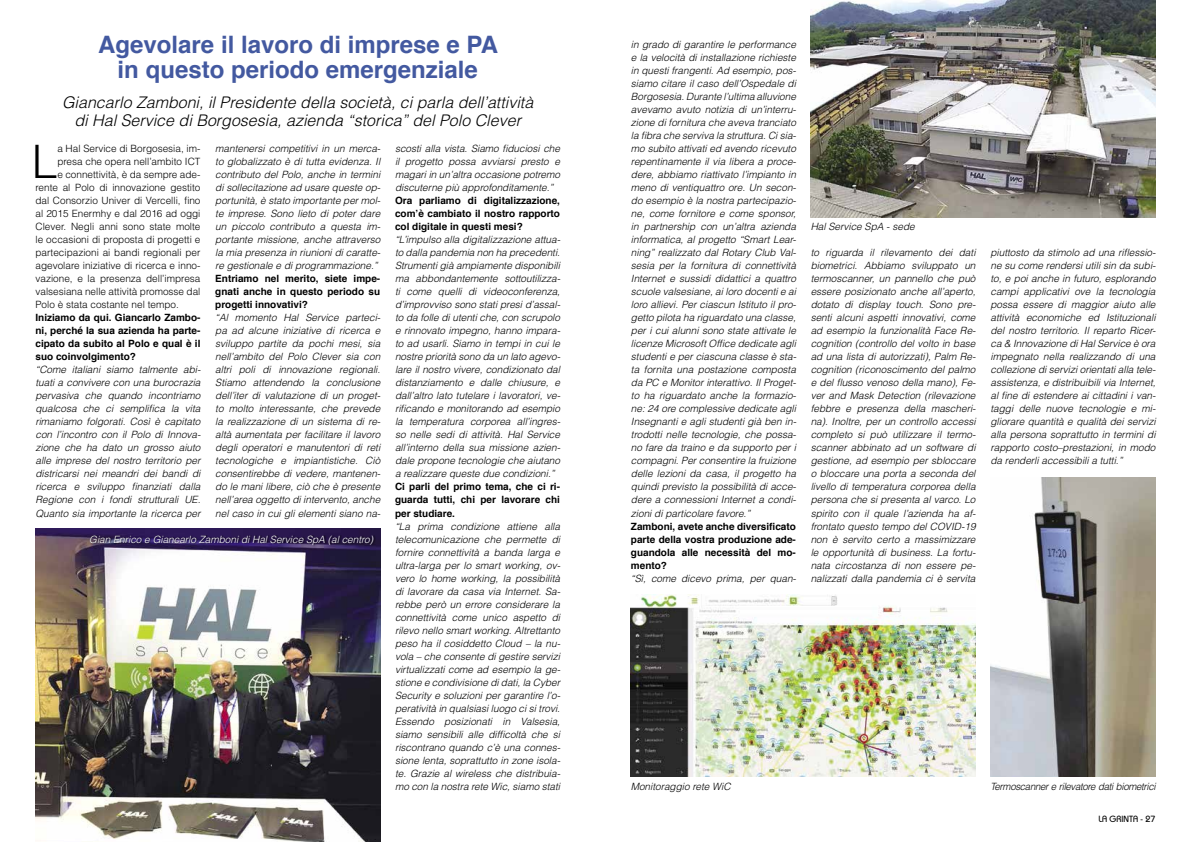
<style>
.page{position:relative;width:1191px;height:842px;background:#fff}
.page>*{position:absolute;margin:0;border:0;box-sizing:border-box;transform-origin:0 0}
.t1{font:300 46.1px "Helvetica";color:#000}
.t2{font:700 24px/25px "Helvetica";color:#4359a0;text-align:center}
.t3{font:italic 300 16px/18px "Helvetica";color:#000;text-align:center}
.t4{font:italic 300 10px/13px "Helvetica";color:#000;text-align:justify}
.t5{font:700 10px/13px "Helvetica";color:#000;text-align:justify}
.t6{font:300 10px "Helvetica";color:#000}
.t7{font:italic 300 10px "Helvetica";color:#fff}
.t8{font:italic 300 10px "Helvetica";letter-spacing:-.03em;color:#000;scale:.96 1}
.t9{font:500 9px "Bauhaus";color:#000}
</style>
<div class="page">
<img style="left:35px;top:529px;width:345px;height:313px">
<div style="left:90px;top:535px;width:285px;height:12px;background:#000;opacity:.75"></div>
<img style="left:810px;top:0;width:345px;height:217px">
<img style="left:630px;top:594px;width:345px;height:182px">
<img style="left:990px;top:477px;width:165px;height:299px">
<h2 class="t2" style="left:98px;top:33px;width:401px">Agevolare il lavoro di imprese e PA in questo periodo emergenziale</h2>
<h3 class="t3" style="left:62px;top:94px;width:472px">Giancarlo Zamboni, il Presidente della società, ci parla dell’attività di Hal Service di Borgosesia, azienda “storica” del Polo Clever</h3>
<h1 class="t1" style="left:32px;top:133px;width:27px">L</h1>
<p class="t6" style="left:57px;top:143px;width:145px">a Hal Service di Borgosesia, im-</p>
<p class="t6" style="left:57px;top:156px;width:145px">presa che opera nell’ambito ICT</p>
<p class="t6" style="left:57px;top:169px;width:145px">e connettività, è da sempre ade-</p>
<p class="t6" style="left:35px;top:182px;width:166px">rente al Polo di innovazione gestito</p>
<p class="t6" style="left:35px;top:195px;width:166px">dal Consorzio Univer di Vercelli, fino</p>
<p class="t6" style="left:35px;top:208px;width:166px">al 2015 Enermhy e dal 2016 ad oggi</p>
<p class="t6" style="left:35px;top:221px;width:166px">Clever. Negli anni sono state molte</p>
<p class="t6" style="left:35px;top:234px;width:166px">le occasioni di proposta di progetti e</p>
<p class="t6" style="left:35px;top:247px;width:166px">partecipazioni ai bandi regionali per</p>
<p class="t6" style="left:35px;top:260px;width:166px">agevolare iniziative di ricerca e inno-</p>
<p class="t6" style="left:35px;top:273px;width:166px">vazione, e la presenza dell’impresa</p>
<p class="t6" style="left:35px;top:286px;width:166px">valsesiana nelle attività promosse dal</p>
<p class="t6" style="left:35px;top:299px;width:145px">Polo è stata costante nel tempo.</p>
<p class="t5" style="left:35px;top:312px;width:166px">Iniziamo da qui. Giancarlo Zambo&shy;ni, perché la sua azienda ha parte&shy;cipato da subito al Polo e qual è il suo coinvolgimento?</p>
<p class="t4" style="left:35px;top:363px;width:167px">“Come italiani siamo talmente abi&shy;tuati a convivere con una burocrazia pervasiva che quando incontriamo qualcosa che ci semplifica la vita rimaniamo folgorati. Così è capitato con l’incontro con il Polo di Innova&shy;zione che ha dato un grosso aiuto alle imprese del nostro territorio per districarsi nei meandri dei bandi di ricerca e sviluppo finanziati dalla Regione con i fondi strutturali UE.<br>Quanto sia importante la ricerca per</p>
<p class="t4" style="left:215px;top:142px;width:167px">mantenersi competitivi in un merca&shy;to globalizzato è di tutta evidenza. Il contributo del Polo, anche in termini di sollecitazione ad usare queste op&shy;portunità, è stato importante per mol&shy;te imprese. Sono lieto di poter dare un piccolo contributo a questa im&shy;portante missione, anche attraverso la mia presenza in riunioni di caratte&shy;re gestionale e di programmazione.”</p>
<p class="t5" style="left:215px;top:273px;width:166px">Entriamo nel merito, siete impe&shy;gnati anche in questo periodo su progetti innovativi?</p>
<p class="t4" style="left:215px;top:311px;width:167px">“Al momento Hal Service parteci&shy;pa ad alcune iniziative di ricerca e sviluppo partite da pochi mesi, sia nell’ambito del Polo Clever sia con altri poli di innovazione regionali.<br>Stiamo attendendo la conclusione dell’iter di valutazione di un proget&shy;to molto interessante, che prevede la realizzazione di un sistema di re&shy;altà aumentata per facilitare il lavoro degli operatori e manutentori di reti tecnologiche e impiantistiche. Ciò consentirebbe di vedere, mantenen&shy;do le mani libere, ciò che è presente nell’area oggetto di intervento, anche nel caso in cui gli elementi siano na-</p>
<p class="t7" style="left:89px;top:533px;width:285px">Gian Enrico e Giancarlo Zamboni di Hal Service SpA (al centro)</p>
<p class="t4" style="left:395px;top:142px;width:166px">scosti alla vista. Siamo fiduciosi che il progetto possa avviarsi presto e magari in un’altra occasione potremo discuterne più approfonditamente.”</p>
<p class="t5" style="left:395px;top:195px;width:166px">Ora parliamo di digitalizzazione, com’è cambiato il nostro rapporto col digitale in questi mesi?</p>
<p class="t4" style="left:395px;top:233px;width:167px">“L’impulso alla digitalizzazione attua&shy;to dalla pandemia non ha precedenti.<br>Strumenti già ampiamente disponibili ma abbondantemente sottoutilizza&shy;ti come quelli di videoconferenza, d’improvviso sono stati presi d’assal&shy;to da folle di utenti che, con scrupolo e rinnovato impegno, hanno impara&shy;to ad usarli. Siamo in tempi in cui le nostre priorità sono da un lato agevo&shy;lare il nostro vivere, condizionato dal distanziamento e dalle chiusure, e dall’altro lato tutelare i lavoratori, ve&shy;rificando e monitorando ad esempio la temperatura corporea all’ingres&shy;so nelle sedi di attività. Hal Service all’interno della sua missione azien&shy;dale propone tecnologie che aiutano a realizzare queste due condizioni.”</p>
<p class="t5" style="left:395px;top:481px;width:166px">Ci parli del primo tema, che ci ri&shy;guarda tutti, chi per lavorare chi per studiare.</p>
<p class="t4" style="left:395px;top:519px;width:167px">“La prima condizione attiene alla telecomunicazione che permette di fornire connettività a banda larga e ultra-larga per lo smart working, ov&shy;vero lo home working, la possibilità di lavorare da casa via Internet. Sa&shy;rebbe però un errore considerare la connettività come unico aspetto di rilevo nello smart working. Altrettanto peso ha il cosiddetto Cloud – la nu&shy;vola – che consente di gestire servizi virtualizzati come ad esempio la ge&shy;stione e condivisione di dati, la Cyber Security e soluzioni per garantire l’o&shy;peratività in qualsiasi luogo ci si trovi.<br>Essendo posizionati in Valsesia, siamo sensibili alle difficoltà che si riscontrano quando c’è una connes&shy;sione lenta, soprattutto in zone isola&shy;te. Grazie al wireless che distribuia&shy;mo con la nostra rete Wic, siamo stati</p>
<p class="t4" style="left:631px;top:38px;width:167px">in grado di garantire le performance e la velocità di installazione richieste in questi frangenti. Ad esempio, pos&shy;siamo citare il caso dell’Ospedale di Borgosesia. Durante l’ultima alluvione avevamo avuto notizia di un’interru&shy;zione di fornitura che aveva tranciato la fibra che serviva la struttura. Ci sia&shy;mo subito attivati ed avendo ricevuto repentinamente il via libera a proce&shy;dere, abbiamo riattivato l’impianto in meno di ventiquattro ore. Un secon&shy;do esempio è la nostra partecipazio&shy;ne, come fornitore e come sponsor, in partnership con un’altra azienda informatica, al progetto “Smart Lear&shy;ning” realizzato dal Rotary Club Val&shy;sesia per la fornitura di connettività Internet e sussidi didattici a quattro scuole valsesiane, ai loro docenti e ai loro allievi. Per ciascun Istituto il pro&shy;getto pilota ha riguardato una classe, per i cui alunni sono state attivate le licenze Microsoft Office dedicate agli studenti e per ciascuna classe è sta&shy;ta fornita una postazione composta da PC e Monitor interattivo. Il Proget&shy;to ha riguardato anche la formazio&shy;ne: 24 ore complessive dedicate agli Insegnanti e agli studenti già ben in&shy;trodotti nelle tecnologie, che possa&shy;no fare da traino e da supporto per i compagni. Per consentire la fruizione delle lezioni da casa, il progetto ha quindi previsto la possibilità di acce&shy;dere a connessioni Internet a condi&shy;zioni di particolare favore.”</p>
<p class="t5" style="left:631px;top:520px;width:166px">Zamboni, avete anche diversificato parte della vostra produzione ade&shy;guandola alle necessità del mo&shy;mento?</p>
<p class="t4" style="left:631px;top:571px;width:167px">“Sì, come dicevo prima, per quan-</p>
<p class="t4" style="left:810px;top:220px;width:105px">Hal Service SpA - sede</p>
<p class="t4" style="left:810px;top:246px;width:166px">to riguarda il rilevamento dei dati biometrici. Abbiamo sviluppato un termoscanner, un pannello che può essere posizionato anche all’aperto, dotato di display touch. Sono pre&shy;senti alcuni aspetti innovativi, come ad esempio la funzionalità Face Re&shy;cognition (controllo del volto in base ad una lista di autorizzati), Palm Re&shy;cognition (riconoscimento del palmo e del flusso venoso della mano), Fe&shy;ver and Mask Detection (rilevazione febbre e presenza della mascheri&shy;na). Inoltre, per un controllo accessi completo si può utilizzare il termo&shy;scanner abbinato ad un software di gestione, ad esempio per sbloccare o bloccare una porta a seconda del livello di temperatura corporea della persona che si presenta al varco. Lo spirito con il quale l’azienda ha af&shy;frontato questo tempo del COVID-19 non è servito certo a massimizzare le opportunità di business. La fortu&shy;nata circostanza di non essere pe&shy;nalizzati dalla pandemia ci è servita</p>
<p class="t4" style="left:990px;top:246px;width:167px">piuttosto da stimolo ad una riflessio&shy;ne su come rendersi utili sin da subi&shy;to, e poi anche in futuro, esplorando campi applicativi ove la tecnologia possa essere di maggior aiuto alle attività economiche ed Istituzionali del nostro territorio. Il reparto Ricer&shy;ca &amp; Innovazione di Hal Service è ora impegnato nella realizzando di una collezione di servizi orientati alla tele&shy;assistenza, e distribuibili via Internet, al fine di estendere ai cittadini i van&shy;taggi delle nuove tecnologie e mi&shy;gliorare quantità e qualità dei servizi alla persona soprattutto in termini di rapporto costo–prestazioni, in modo da renderli accessibili a tutti.”</p>
<p class="t4" style="left:630px;top:779px;width:101px">Monitoraggio rete WiC</p>
<p class="t8" style="left:990px;top:780px;width:173px">Termoscanner e rilevatore dati biometrici</p>
<p class="t9" style="left:1098px;top:813px;width:59px">LA GRINTA - 27</p>
</div>
